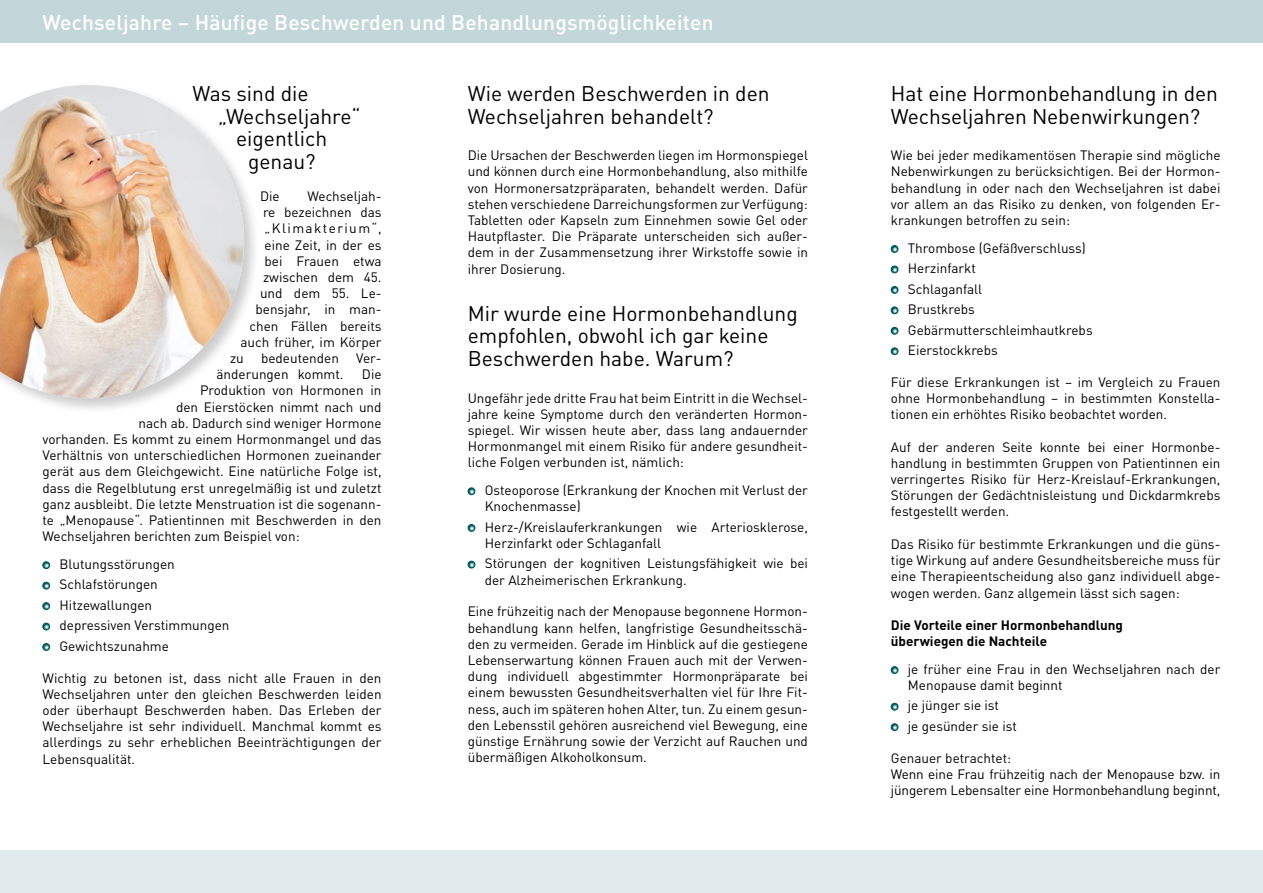
<style>
.page{position:relative;width:1263px;height:893px;background:#fff}
.page>*{position:absolute;margin:0;border:0;box-sizing:border-box;transform-origin:0 0}
.t1{font:21px/22.5px "DIN Pro";color:#000}
.t2{font:500 21px "DIN Pro";letter-spacing:.01em;color:#fff}
.t3{font:13.5px/16.2px "DIN Pro";color:#000}
.t4{font:700 13.5px/16.2px "DIN Pro";color:#000}
.t5{font:13.5px "DIN Pro";letter-spacing:.105em;color:#000}
</style>
<div class="page">
<div style="left:0;top:0;width:1263px;height:43px;background:#c3d7da"></div>
<svg style="left:468px;top:488px;width:7px;height:7px"></svg>
<div style="left:468px;top:488px;width:7px;height:7px;border:1px solid #005357;border-radius:50%"></div>
<svg style="left:468px;top:524px;width:7px;height:7px"></svg>
<div style="left:468px;top:524px;width:7px;height:8px;border:1px solid #005357;border-radius:50%"></div>
<svg style="left:468px;top:561px;width:7px;height:7px"></svg>
<div style="left:468px;top:561px;width:7px;height:7px;border:1px solid #005357;border-radius:50%"></div>
<svg style="left:43px;top:562px;width:7px;height:7px"></svg>
<div style="left:43px;top:561px;width:7px;height:8px;border:1px solid #005357;border-radius:50%"></div>
<svg style="left:43px;top:582px;width:7px;height:7px"></svg>
<div style="left:43px;top:582px;width:7px;height:7px;border:1px solid #005357;border-radius:50%"></div>
<svg style="left:43px;top:603px;width:7px;height:6px"></svg>
<div style="left:43px;top:602px;width:7px;height:8px;border:1px solid #005357;border-radius:50%"></div>
<svg style="left:43px;top:623px;width:7px;height:7px"></svg>
<div style="left:43px;top:623px;width:7px;height:7px;border:1px solid #005357;border-radius:50%"></div>
<svg style="left:43px;top:644px;width:7px;height:6px"></svg>
<div style="left:43px;top:643px;width:7px;height:8px;border:1px solid #005357;border-radius:50%"></div>
<svg style="left:891px;top:246px;width:7px;height:6px"></svg>
<div style="left:891px;top:245px;width:7px;height:8px;border:1px solid #005357;border-radius:50%"></div>
<svg style="left:891px;top:266px;width:7px;height:7px"></svg>
<div style="left:891px;top:266px;width:7px;height:7px;border:1px solid #005357;border-radius:50%"></div>
<svg style="left:891px;top:286px;width:7px;height:7px"></svg>
<div style="left:891px;top:286px;width:7px;height:8px;border:1px solid #005357;border-radius:50%"></div>
<svg style="left:891px;top:307px;width:7px;height:7px"></svg>
<div style="left:891px;top:307px;width:7px;height:7px;border:1px solid #005357;border-radius:50%"></div>
<svg style="left:891px;top:327px;width:7px;height:7px"></svg>
<div style="left:891px;top:327px;width:7px;height:7px;border:1px solid #005357;border-radius:50%"></div>
<svg style="left:891px;top:348px;width:7px;height:7px"></svg>
<div style="left:891px;top:348px;width:7px;height:7px;border:1px solid #005357;border-radius:50%"></div>
<svg style="left:891px;top:667px;width:7px;height:6px"></svg>
<div style="left:891px;top:666px;width:7px;height:8px;border:1px solid #005357;border-radius:50%"></div>
<svg style="left:891px;top:703px;width:7px;height:7px"></svg>
<div style="left:891px;top:703px;width:7px;height:7px;border:1px solid #005357;border-radius:50%"></div>
<svg style="left:891px;top:724px;width:7px;height:7px"></svg>
<div style="left:891px;top:723px;width:7px;height:8px;border:1px solid #005357;border-radius:50%"></div>
<div style="left:0;top:850px;width:1263px;height:43px;background:#e1ebed"></div>
<div style="left:0;top:82px;width:261px;height:333px;background:#000;opacity:.2"></div>
<img style="left:0;top:85px;width:244px;height:313px">
<h1 class="t2" style="left:43px;top:5px;width:673px">Wechseljahre – Häufige Beschwerden und Behandlungsmöglichkeiten</h1>
<h1 class="t1" style="left:193px;top:80px;width:118px">Was sind die</h1>
<h1 class="t1" style="left:218px;top:103px;width:144px">„Wechseljahre“</h1>
<h1 class="t1" style="left:236px;top:125px;width:93px">eigentlich</h1>
<h1 class="t1" style="left:248px;top:148px;width:69px">genau?</h1>
<p class="t3" style="left:260px;top:187px;width:21px">Die</p>
<p class="t3" style="left:307px;top:187px;width:76px">Wechseljah-</p>
<p class="t3" style="left:263px;top:203px;width:120px">re bezeichnen das</p>
<p class="t5" style="left:265px;top:218px;width:119px">„Klimakterium“,</p>
<p class="t3" style="left:265px;top:235px;width:119px">eine Zeit, in der es</p>
<p class="t3" style="left:265px;top:251px;width:119px">bei Frauen etwa</p>
<p class="t3" style="left:263px;top:268px;width:120px">zwischen dem 45.</p>
<p class="t3" style="left:260px;top:284px;width:123px">und dem 55. Le-</p>
<p class="t3" style="left:256px;top:300px;width:128px">bensjahr, in man-</p>
<p class="t3" style="left:250px;top:316px;width:133px">chen Fällen bereits</p>
<p class="t3" style="left:241px;top:332px;width:143px">auch früher, im Körper</p>
<p class="t3" style="left:230px;top:349px;width:15px">zu</p>
<p class="t3" style="left:261px;top:349px;width:79px">bedeutenden</p>
<p class="t3" style="left:356px;top:349px;width:27px">Ver-</p>
<p class="t3" style="left:217px;top:365px;width:129px">änderungen kommt.</p>
<p class="t3" style="left:362px;top:365px;width:21px">Die</p>
<p class="t3" style="left:200px;top:381px;width:183px">Produktion von Hormonen in</p>
<p class="t3" style="left:176px;top:397px;width:207px">den Eierstöcken nimmt nach und</p>
<p class="t3" style="left:139px;top:413px;width:244px">nach ab. Dadurch sind weniger Hormone</p>
<p class="t3" style="left:43px;top:430px;width:341px">vorhanden. Es kommt zu einem Hormonmangel und das</p>
<p class="t3" style="left:43px;top:446px;width:340px">Verhältnis von unterschiedlichen Hormonen zueinander</p>
<p class="t3" style="left:43px;top:462px;width:341px">gerät aus dem Gleichgewicht. Eine natürliche Folge ist,</p>
<p class="t3" style="left:43px;top:478px;width:340px">dass die Regelblutung erst unregelmäßig ist und zuletzt</p>
<p class="t3" style="left:43px;top:494px;width:340px">ganz ausbleibt. Die letzte Menstruation ist die sogenann-</p>
<p class="t3" style="left:43px;top:511px;width:341px">te „Menopause“. Patientinnen mit Beschwerden in den</p>
<p class="t3" style="left:43px;top:527px;width:259px">Wechseljahren berichten zum Beispiel von:</p>
<p class="t3" style="left:60px;top:552px;width:171px;line-height:20.4px">Blutungsstörungen<br>Schlafstörungen<br>Hitzewallungen<br>depressiven Verstimmungen<br>Gewichtszunahme</p>
<p class="t3" style="left:43px;top:668px;width:341px;text-align:justify">Wichtig zu betonen ist, dass nicht alle Frauen in den Wechseljahren unter den gleichen Beschwerden leiden oder überhaupt Beschwerden haben. Das Erleben der Wechseljahre ist sehr individuell. Manchmal kommt es allerdings zu sehr erheblichen Beeinträchtigungen der Lebensqualität.</p>
<h1 class="t1" style="left:468px;top:80px;width:303px">Wie werden Beschwerden in den<br>Wechseljahren behandelt?</h1>
<p class="t3" style="left:468px;top:146px;width:342px;text-align:justify">Die Ursachen der Beschwerden liegen im Hormonspiegel und können durch eine Hormonbehandlung, also mithilfe von Hormonersatzpräparaten, behandelt werden. Dafür stehen verschiedene Darreichungsformen zur Verfügung:<br>Tabletten oder Kapseln zum Einnehmen sowie Gel oder Hautpflaster. Die Präparate unterscheiden sich außer&shy;dem in der Zusammensetzung ihrer Wirkstoffe sowie in ihrer Dosierung.</p>
<h1 class="t1" style="left:468px;top:300px;width:331px">Mir wurde eine Hormonbehandlung empfohlen, obwohl ich gar keine<br>Beschwerden habe. Warum?</h1>
<p class="t3" style="left:468px;top:388px;width:342px;text-align:justify">Ungefähr jede dritte Frau hat beim Eintritt in die Wechsel&shy;jahre keine Symptome durch den veränderten Hormon&shy;spiegel. Wir wissen heute aber, dass lang andauernder Hormonmangel mit einem Risiko für andere gesundheit&shy;liche Folgen verbunden ist, nämlich:</p>
<p class="t3" style="left:485px;top:481px;width:325px">Osteoporose (Erkrankung der Knochen mit Verlust der<br>Knochenmasse)</p>
<p class="t3" style="left:485px;top:517px;width:325px">Herz-/Kreislauferkrankungen wie Arteriosklerose,<br>Herzinfarkt oder Schlaganfall</p>
<p class="t3" style="left:485px;top:554px;width:325px">Störungen der kognitiven Leistungsfähigkeit wie bei der Alzheimerischen Erkrankung.</p>
<p class="t3" style="left:468px;top:602px;width:342px">Eine frühzeitig nach der Menopause begonnene Hormon&shy;behandlung kann helfen, langfristige Gesundheitsschä&shy;den zu vermeiden. Gerade im Hinblick auf die gestiegene Lebenserwartung können Frauen auch mit der Verwen&shy;dung individuell abgestimmter Hormonpräparate bei einem bewussten Gesundheitsverhalten viel für Ihre Fit&shy;ness, auch im späteren hohen Alter, tun. Zu einem gesun&shy;den Lebensstil gehören ausreichend viel Bewegung, eine günstige Ernährung sowie der Verzicht auf Rauchen und übermäßigen Alkoholkonsum.</p>
<h1 class="t1" style="left:891px;top:80px;width:328px">Hat eine Hormonbehandlung in den<br>Wechseljahren Nebenwirkungen?</h1>
<p class="t3" style="left:891px;top:146px;width:331px;text-align:justify">Wie bei jeder medikamentösen Therapie sind mögliche Nebenwirkungen zu berücksichtigen. Bei der Hormon&shy;behandlung in oder nach den Wechseljahren ist dabei vor allem an das Risiko zu denken, von folgenden Er&shy;krankungen betroffen zu sein:</p>
<p class="t3" style="left:908px;top:236px;width:186px;line-height:20.4px">Thrombose (Gefäßverschluss)<br>Herzinfarkt<br>Schlaganfall<br>Brustkrebs<br>Gebärmutterschleimhautkrebs<br>Eierstockkrebs</p>
<p class="t3" style="left:891px;top:373px;width:331px;text-align:justify">Für diese Erkrankungen ist – im Vergleich zu Frauen ohne Hormonbehandlung – in bestimmten Konstella&shy;tionen ein erhöhtes Risiko beobachtet worden.</p>
<p class="t3" style="left:891px;top:437px;width:331px;text-align:justify">Auf der anderen Seite konnte bei einer Hormonbe&shy;handlung in bestimmten Gruppen von Patientinnen ein verringertes Risiko für Herz-Kreislauf-Erkrankungen, Störungen der Gedächtnisleistung und Dickdarmkrebs festgestellt werden.</p>
<p class="t3" style="left:891px;top:535px;width:331px;text-align:justify">Das Risiko für bestimmte Erkrankungen und die güns&shy;tige Wirkung auf andere Gesundheitsbereiche muss für eine Therapieentscheidung also ganz individuell abge&shy;wogen werden. Ganz allgemein lässt sich sagen:</p>
<p class="t4" style="left:891px;top:615px;width:234px">Die Vorteile einer Hormonbehandlung überwiegen die Nachteile</p>
<p class="t3" style="left:908px;top:659px;width:314px">je früher eine Frau in den Wechseljahren nach der<br>Menopause damit beginnt</p>
<p class="t3" style="left:908px;top:694px;width:110px;line-height:20.4px">je jünger sie ist<br>je gesünder sie ist</p>
<p class="t3" style="left:891px;top:748px;width:331px">Genauer betrachtet:<br>Wenn eine Frau frühzeitig nach der Menopause bzw. in jüngerem Lebensalter eine Hormonbehandlung beginnt,</p>
</div>
